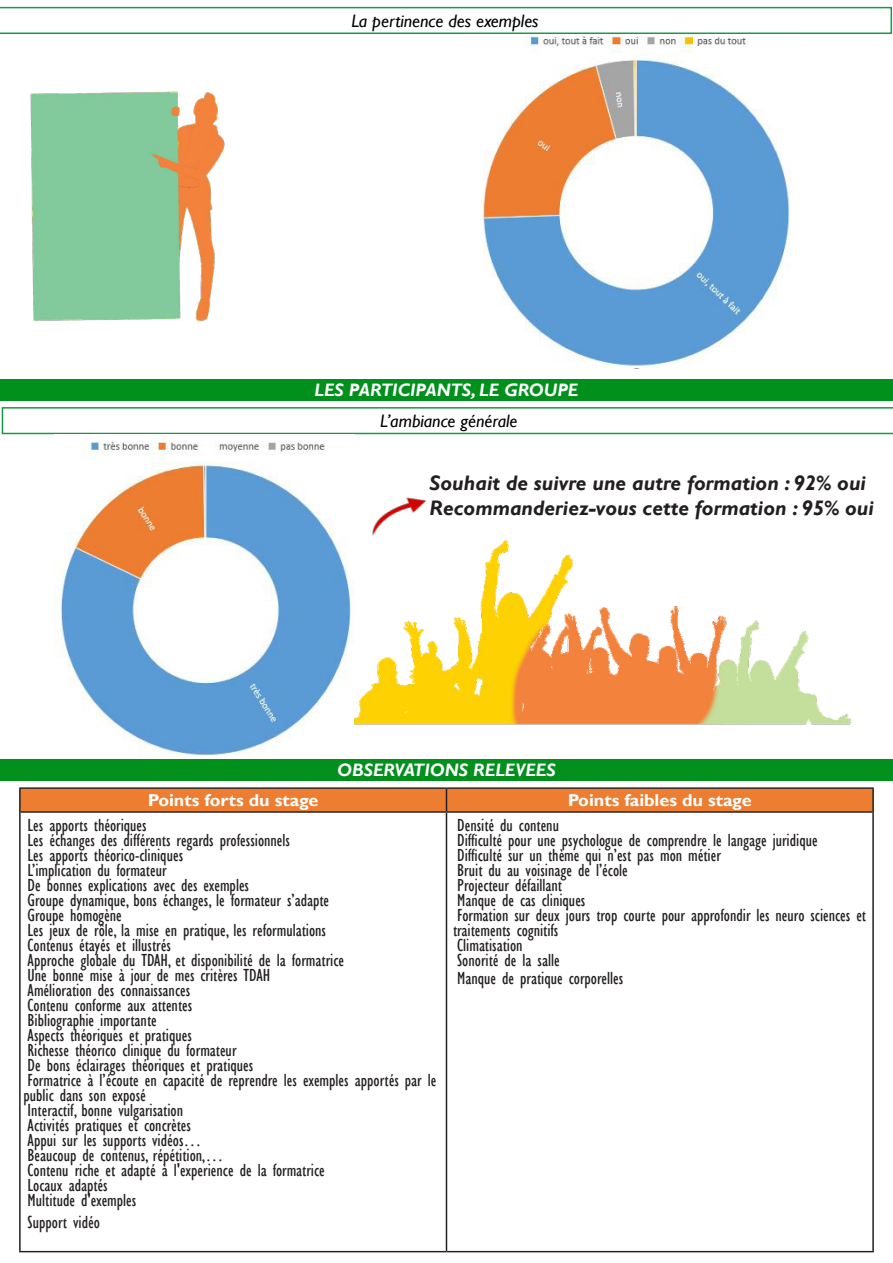
<style>
.page{position:relative;width:893px;height:1263px;background:#fff}
.page>*{position:absolute;margin:0;border:0;box-sizing:border-box;transform-origin:0 0}
.t1{font:italic 700 21px/25.2px "Gill Sans";color:#231f20}
.t2{font:condensed 18px/15px "Gill Sans";color:#231f20}
.t3{font:italic 700 18px "Gill Sans";color:#fff}
.t4{font:italic 18px "Gill Sans";color:#000}
.t5{font:700 17.1px "Gill Sans";color:#fff;scale:1.05 1}
</style>
<div class="page">
<svg style="left:2px;top:407px;width:891px;height:27px"></svg>
<div style="left:0;top:379px;width:893px;height:22px;background:#01901c"></div>
<div style="left:0;top:759px;width:893px;height:21px;background:#01901c"></div>
<img style="left:379px;top:497px;width:48px;height:22px">
<hr style="left:19px;top:787px;width:427px;height:2px;background:#231f20">
<hr style="left:446px;top:787px;width:428px;height:2px;background:#231f20">
<hr style="left:21px;top:811px;width:425px;height:2px;background:#231f20">
<hr style="left:446px;top:811px;width:426px;height:2px;background:#231f20">
<hr style="left:19px;top:1251px;width:427px;height:1px;background:#231f20">
<hr style="left:446px;top:1251px;width:428px;height:1px;background:#231f20">
<hr style="left:19px;top:789px;width:2px;height:23px;background:#231f20">
<svg style="left:20px;top:788px;width:853px;height:24px;background:#df762f"></svg>
<hr style="left:872px;top:789px;width:2px;height:23px;background:#231f20">
<hr style="left:19px;top:812px;width:2px;height:439px;background:#231f20">
<hr style="left:446px;top:813px;width:1px;height:438px;background:#231f20">
<hr style="left:872px;top:812px;width:2px;height:439px;background:#231f20">
<svg style="left:0;top:7px;width:892px;height:27px"></svg>
<img style="left:483px;top:34px;width:308px;height:335px">
<img style="left:30px;top:91px;width:195px;height:231px">
<img style="left:54px;top:434px;width:301px;height:322px">
<img style="left:355px;top:519px;width:497px;height:206px">
<p class="t4" style="left:351px;top:10px;width:189px">La pertinence des exemples</p>
<p class="t3" style="left:315px;top:383px;width:265px">LES PARTICIPANTS, LE GROUPE</p>
<p class="t4" style="left:380px;top:410px;width:139px">L’ambiance générale</p>
<p class="t1" style="left:429px;top:472px;width:446px">Souhait de suivre une autre formation : 92% oui<br>Recommanderiez-vous cette formation : 95% oui</p>
<p class="t3" style="left:337px;top:762px;width:220px">OBSERVATIONS RELEVEES</p>
<p class="t5" style="left:148px;top:793px;width:164px">Points forts du stage</p>
<p class="t5" style="left:568px;top:793px;width:177px">Points faibles du stage</p>
<p class="t2" style="left:23px;top:819px;width:415px">Les apports théoriques<br>Les échanges des différents regards professionnels<br>Les apports théorico-cliniques<br>L’implication du formateur<br>De bonnes explications avec des exemples<br>Groupe dynamique, bons échanges, le formateur s’adapte<br>Groupe homogène<br>Les jeux de rôle, la mise en pratique, les reformulations<br>Contenus étayés et illustrés<br>Approche globale du TDAH, et disponibilité de la formatrice<br>Une bonne mise à jour de mes critères TDAH<br>Amélioration des connaissances<br>Contenu conforme aux attentes<br>Bibliographie importante<br>Aspects théoriques et pratiques<br>Richesse théorico clinique du formateur<br>De bons éclairages théoriques et pratiques<br>Formatrice à l’écoute en capacité de reprendre les exemples apportés par le public dans son exposé<br>Interactif, bonne vulgarisation<br>Activités pratiques et concrètes<br>Appui sur les supports vidéos…<br>Beaucoup de contenus, répétition,…<br>Contenu riche et adapté à l'experience de la formatrice<br>Locaux adaptés<br>Multitude d'exemples</p>
<p class="t2" style="left:28px;top:1216px;width:74px">Support vidéo</p>
<p class="t2" style="left:453px;top:819px;width:415px">Densité du contenu<br>Difficulté pour une psychologue de comprendre le langage juridique<br>Difficulté sur un thème qui n’est pas mon métier<br>Bruit du au voisinage de l’école<br>Projecteur défaillant<br>Manque de cas cliniques<br>Formation sur deux jours trop courte pour approfondir les neuro sciences et traitements cognitifs<br>Climatisation<br>Sonorité de la salle</p>
<p class="t2" style="left:457px;top:972px;width:168px">Manque de pratique corporelles</p>
</div>
